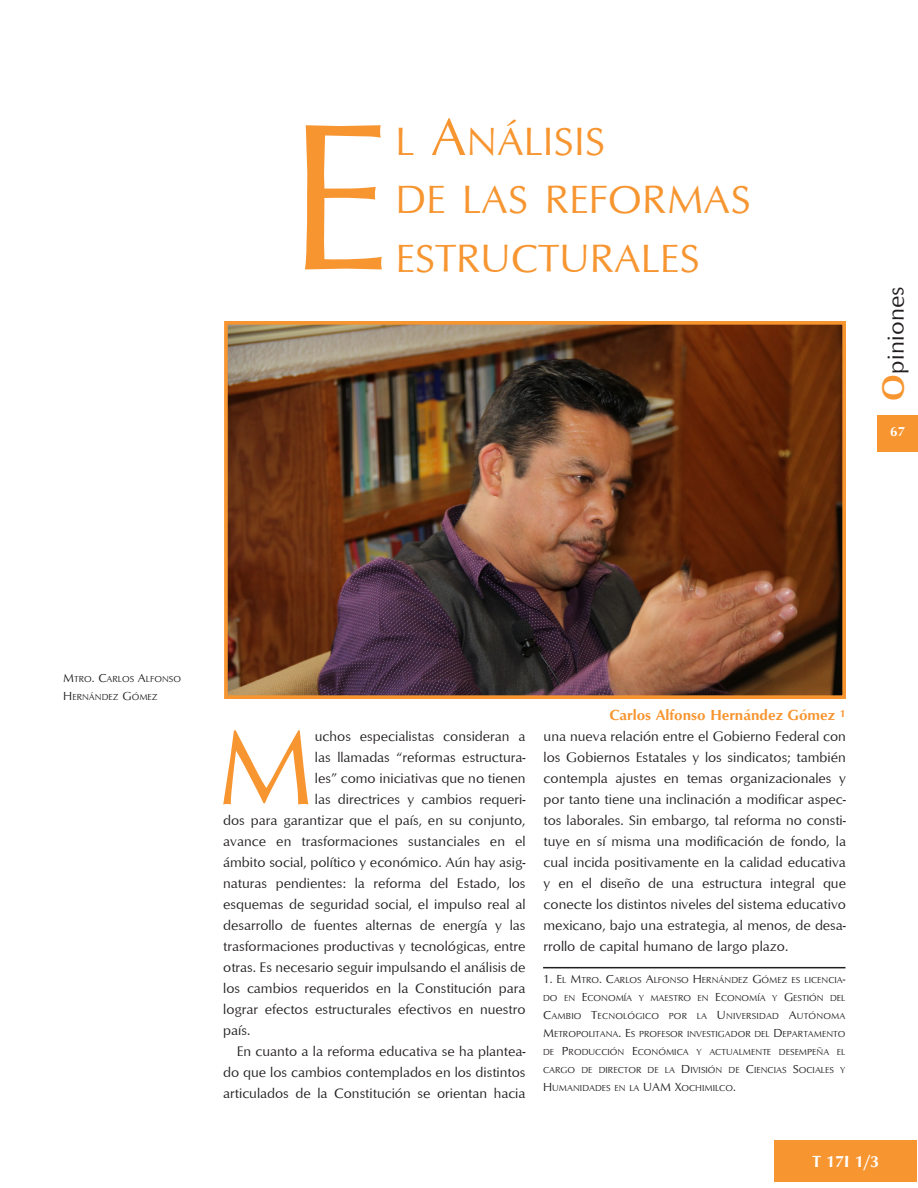
<style>
.page{position:relative;width:918px;height:1188px;background:#fff}
.page>*{position:absolute;margin:0;border:0;box-sizing:border-box;transform-origin:0 0}
.cabeza1_-_CAPITULAR{font:214.05px "Optimum";color:#f79530}
.cuerpoCapitular{font:108.3px "Optimum";color:#f79530}
.cabeza1{font:40.5px "Optimum";color:#f79530}
.t1{font:24px "Optimum";letter-spacing:.01em;color:#231f20}
.t2{font:700 16.5px "Optimum";color:#fff}
.autor{font:700 15px "Optimum";color:#f79530}
.cuerpo_de_texto{font:14.25px/21px "Optimum";color:#231f20;text-align:justify}
.cuerpoCapitular-2{font:14.25px "Optimum";color:#231f20}
.folio{font:700 13.5px "Optimum";color:#fff}
.pie{font:9px/18px "Optimum";color:#231f20;text-align:justify}
.pies_de_foto{font:9px/18px "Optimum";color:#231f20}
.s1{font-size:54px}
.s2{font-weight:700;font-size:31.5px;color:#f79530}
.s3{font-size:12px}
</style>
<div class="page">
<div style="left:877px;top:415px;width:41px;height:36px;background:#f79530"></div>
<div style="left:775px;top:1140px;width:142px;height:42px;background:#f79530"></div>
<img style="left:229px;top:326px;width:612px;height:368px">
<div style="left:224px;top:321px;width:622px;height:378px;border:4px solid #f79530"></div>
<hr style="left:543px;top:967px;width:303px;height:1px;background:#231f20">
<p class="cabeza1_-_CAPITULAR" style="left:287px;top:65px;width:104px">E</p>
<p class="cabeza1" style="left:395px;top:116px;width:211px">L <span class="s1">A</span>NÁLISIS</p>
<p class="cabeza1" style="left:395px;top:175px;width:357px">DE LAS REFORMAS</p>
<p class="cabeza1" style="left:395px;top:233px;width:306px">ESTRUCTU RALES</p>
<h3 class="t1" style="left:881px;top:401px;width:116px;rotate:-90deg"><span class="s2">O</span>piniones</h3>
<p class="folio" style="left:890px;top:424px;width:16px">67</p>
<p class="pies_de_foto" style="left:63px;top:670px;width:119px"><span class="s3">M</span>TRO<span class="s3">. C</span>ARLOS <span class="s3">A</span>LFONSO<br><span class="s3">H</span>ERNÁNDEZ <span class="s3">G</span>ÓMEZ</p>
<p class="cuerpoCapitular" style="left:216px;top:701px;width:100px">M</p>
<p class="cuerpoCapitular-2" style="left:315px;top:727px;width:212px">uchos especialistas consideran a</p>
<p class="cuerpoCapitular-2" style="left:315px;top:748px;width:212px">las llamadas “reformas estructura-</p>
<p class="cuerpoCapitular-2" style="left:315px;top:769px;width:212px">les” como iniciativas que no tienen</p>
<p class="cuerpoCapitular-2" style="left:315px;top:790px;width:212px">las directrices y cambios requeri-</p>
<p class="cuerpoCapitular-2" style="left:223px;top:811px;width:304px">dos para garantizar que el país, en su conjunto,</p>
<p class="cuerpoCapitular-2" style="left:223px;top:832px;width:304px">avance en trasformaciones sustanciales en el</p>
<p class="cuerpoCapitular-2" style="left:223px;top:853px;width:304px">ámbito social, político y económico. Aún hay asig-</p>
<p class="cuerpoCapitular-2" style="left:223px;top:874px;width:304px">naturas pendientes: la reforma del Estado, los</p>
<p class="cuerpoCapitular-2" style="left:223px;top:895px;width:304px">esquemas de seguridad social, el impulso real al</p>
<p class="cuerpoCapitular-2" style="left:223px;top:916px;width:304px">desarrollo de fuentes alternas de energía y las</p>
<p class="cuerpoCapitular-2" style="left:223px;top:937px;width:304px">trasformaciones productivas y tecnológicas, entre</p>
<p class="cuerpoCapitular-2" style="left:223px;top:958px;width:304px">otras. Es necesario seguir impulsando el análisis de</p>
<p class="cuerpoCapitular-2" style="left:223px;top:979px;width:304px">los cambios requeridos en la Constitución para</p>
<p class="cuerpoCapitular-2" style="left:223px;top:1000px;width:304px">lograr efectos estructurales efectivos en nuestro</p>
<p class="cuerpoCapitular-2" style="left:223px;top:1021px;width:29px">país.</p>
<p class="cuerpo_de_texto" style="left:223px;top:1040px;width:304px;text-indent:14px">En cuanto a la reforma educativa se ha plantea&shy;do que los cambios contemplados en los distintos articulados de la Constitución se orientan hacia</p>
<p class="autor" style="left:609px;top:706px;width:238px">Carlos Alfonso Hernández Gómez <sup>1</sup></p>
<p class="cuerpo_de_texto" style="left:544px;top:725px;width:304px">una nueva relación entre el Gobierno Federal con los Gobiernos Estatales y los sindicatos; también contempla ajustes en temas organizacionales y por tanto tiene una inclinación a modificar aspec&shy;tos laborales. Sin embargo, tal reforma no consti&shy;tuye en sí misma una modificación de fondo, la cual incida positivamente en la calidad educativa y en el diseño de una estructura integral que conecte los distintos niveles del sistema educativo mexicano, bajo una estrategia, al menos, de desa&shy;rrollo de capital humano de largo plazo.</p>
<p class="pie" style="left:543px;top:971px;width:304px"><span class="s3">1. E</span>L <span class="s3">M</span>TRO<span class="s3">. C</span>ARLOS <span class="s3">A</span>LFONSO <span class="s3">H</span>ERNÁNDEZ <span class="s3">G</span>ÓMEZ ES LICENCIA<span class="s3">-</span>DO EN <span class="s3">E</span>CONOMÍA Y MAESTRO EN <span class="s3">E</span>CONOMÍA Y <span class="s3">G</span>ESTIÓN DEL <span class="s3">C</span>AMBIO <span class="s3">T</span>ECNOLÓGICO POR LA <span class="s3">U</span>NIVERSIDAD <span class="s3">A</span>UTÓNOMA <span class="s3">M</span>ETROPOLITANA<span class="s3">. E</span>S PROFESOR INVESTIGADOR DEL <span class="s3">D</span> EPARTAMENTO DE <span class="s3">P</span>RODUCC</p>
<p class="pie" style="left:543px;top:1043px;width:304px;text-indent:64px">IÓN <span class="s3">E</span>CONÓMICA Y ACTUALMENTE DESEMPEÑA EL CARGO DE DIRECTOR DE LA <span class="s3">D</span>IVISIÓN DE <span class="s3">C</span>IENCIAS <span class="s3">S</span>OCIALES Y <span class="s3">H</span>UMANIDADES EN LA <span class="s3">UAM X</span>OCH IMILCO<span class="s3">.</span></p>
<p class="t2" style="left:813px;top:1152px;width:68px">T 17I 1/3</p>
</div>
